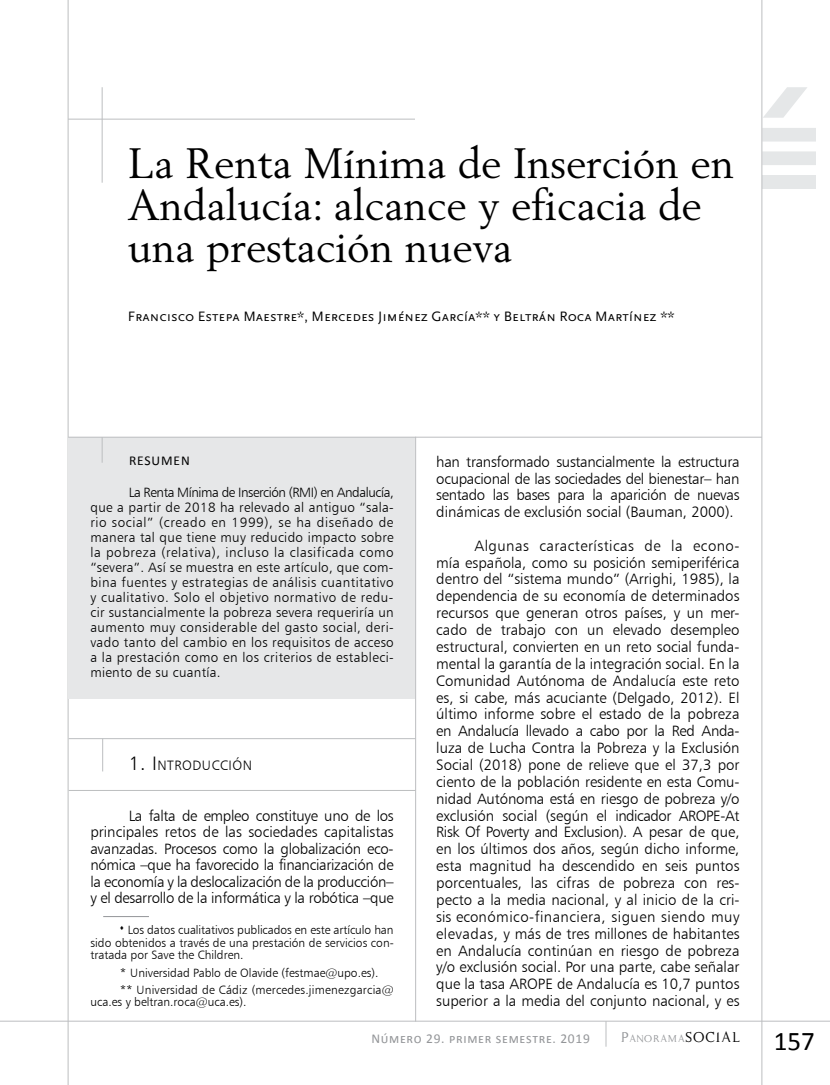
<style>
.page{position:relative;width:830px;height:1085px;background:#fff}
.page>*{position:absolute;margin:0;border:0;box-sizing:border-box;transform-origin:0 0}
.t1{font:42px/42px "Berling";color:#000}
.t2{font:27px "Calibri";color:#000}
.t3{font:15px/16.8px "Humanist 777 BT Light B";color:#000;text-align:justify}
.t4{font:14.25px "Scala Sans Caps";color:#000}
.t5{font:13.65px "Humanist 777 BT Light B";letter-spacing:.035em;color:#000}
.t6{font:13.5px/15px "Humanist 777 BT Light B";letter-spacing:.03em;color:#000;text-align:justify}
.t7{font:13.5px "Calibri";letter-spacing:.05em;color:#939598}
.t8{font:13.5px "Calibri";color:#000}
.t9{font:12px/12.8px "Humanist 777 BT Light B";color:#000;text-align:justify}
.t10{font:11.55px "Kopy Katt Kut";letter-spacing:.07em;color:#939598}
.s1{font-size:19.5px}
.s2{font-size:16.5px}
.s3{font-size:16.5px;color:#000}
</style>
<div class="page">
<svg style="left:762px;top:87px;width:45px;height:31px"></svg>
<div style="left:762px;top:128px;width:53px;height:13px;background:#e5e7e8"></div>
<div style="left:762px;top:151px;width:53px;height:14px;background:#e5e7e8"></div>
<div style="left:762px;top:175px;width:53px;height:14px;background:#e5e7e8"></div>
<hr style="left:68px;top:119px;width:347px;height:1px;background:#bcbec0">
<hr style="left:102px;top:87px;width:1px;height:96px;background:#bcbec0">
<hr style="left:0;top:1020px;width:829px;height:1px;background:#bcbec0">
<hr style="left:761px;top:0;width:1px;height:1084px;background:#bcbec0">
<hr style="left:68px;top:0;width:1px;height:1084px;background:#bcbec0">
<svg style="left:605px;top:1020px;width:1px;height:26px"></svg>
<div style="left:68px;top:437px;width:347px;height:261px;background:#e6e7e8"></div>
<hr style="left:68px;top:436px;width:693px;height:1px;background:#bcbec0">
<svg style="left:102px;top:437px;width:1px;height:25px"></svg>
<hr style="left:103px;top:916px;width:46px;height:1px;background:#939598">
<hr style="left:415px;top:436px;width:1px;height:585px;background:#bcbec0">
<hr style="left:102px;top:738px;width:1px;height:33px;background:#bcbec0">
<hr style="left:69px;top:738px;width:346px;height:1px;background:#bcbec0">
<hr style="left:69px;top:789px;width:346px;height:1px;background:#bcbec0">
<h1 class="t1" style="left:128px;top:142px;width:607px">La Renta Mínima de Inserción en<br>Andalucía: alcance y eficacia de una prestación nueva</h1>
<p class="t4" style="left:128px;top:309px;width:548px">Francisco Estepa Maestre*, M ercedes Jiménez García** y Beltrán Roca Martínez **</p>
<p class="t8" style="left:129px;top:452px;width:18px">Resumen</p>
<p class="t6" style="left:90px;top:484px;width:305px;text-indent:38px">La Renta Mínima de Inserción (RMI) en Andalucía, que a partir de 2018 ha relevado al antiguo “sala&shy;rio social” (creado en 1999), se ha diseñado de manera tal que tiene muy reducido impacto sobre la pobreza (relativa), incluso la clasificada como “severa”. Así se muestra en este artículo, que com&shy;bina fuentes y estrategias de análisis cuantitativo y cualitativo. Solo el objetivo normativo de redu&shy;cir sustancialmente la pobreza severa requeriría un aumento muy considerable del gasto social, deri&shy;vado tanto del cambio en los requisitos de acceso a la prestación como en los criterios de estableci&shy;miento de su cuantía.</p>
<p class="t5" style="left:129px;top:756px;width:125px"><span class="s1">1. I</span> NTRODUCCIÓN</p>
<p class="t3" style="left:90px;top:806px;width:304px;text-indent:38px">La falta de empleo constituye uno de los principales retos de las sociedades capitalistas avanzadas. Procesos como la globalización eco&shy;nómica –que ha favorecido la financiarización de la economía y la deslocalización de la producción– y el desarrollo de la informática y la robótica –que</p>
<p class="t9" style="left:90px;top:923px;width:305px;text-indent:30px"><sup>♦</sup> Los datos cualitativos publicados en este artículo han sido obtenidos a través de una prestación de servicios con&shy;tratada por Save the Children.</p>
<p class="t9" style="left:120px;top:963px;width:275px;line-height:17px">* Universidad Pablo de Olavide (festmae@upo.es).<br>** Universidad de Cádiz (mercedes.jimenezgarcia@</p>
<p class="t9" style="left:90px;top:995px;width:157px">uca.es y beltran.roca@uca.es).</p>
<p class="t3" style="left:436px;top:453px;width:304px">han transformado sustancialmente la estructura ocupacional de las sociedades del bienestar– han sentado las bases para la aparición de nuevas dinámicas de exclusión social (Bauman, 2000).</p>
<p class="t3" style="left:436px;top:536px;width:304px;text-indent:38px">Algunas características de la econo&shy;mía española, como su posición semiperiférica dentro del “sistema mundo” (Arrighi, 1985), la dependencia de su economía de determinados recursos que generan otros países, y un mer&shy;cado de trabajo con un elevado desempleo estructural, convierten en un reto social funda&shy;mental la garantía de la integración social. En la Comunidad Autónoma de Andalucía este reto es, si cabe, más acuciante (Delgado, 2012). El último informe sobre el estado de la pobreza en Andalucía llevado a cabo por la Red Anda&shy;luza de Lucha Contra la Pobreza y la Exclusión Social (2018) pone de relieve que el 37,3 por ciento de la población residente en esta Comu&shy;nidad Autónoma está en riesgo de pobreza y/o exclusión social (según el indicador AROPE-At Risk Of Poverty and Exclusion). A pesar de que, en los últimos dos años, según dicho informe, esta magnitud ha descendido en seis puntos porcentuales, las cifras de pobreza con res&shy;pecto a la media nacional, y al inicio de la cri&shy;sis económico-financiera, siguen siendo muy elevadas, y más de tres millones de habitantes en Andalucía continúan en riesgo de pobreza y/o exclusión social. Por una parte, cabe señalar que la tasa AROPE de Andalucía es 10,7 puntos superior a la media del conjunto nacional, y es</p>
<p class="t10" style="left:620px;top:1030px;width:120px"><span class="s2">P</span>ANORAMA<span class="s3">SOCIAL</span></p>
<p class="t7" style="left:371px;top:1030px;width:220px">Número 29. primer semestre. 2019</p>
<h2 class="t2" style="left:773px;top:1023px;width:43px">157</h2>
</div>
